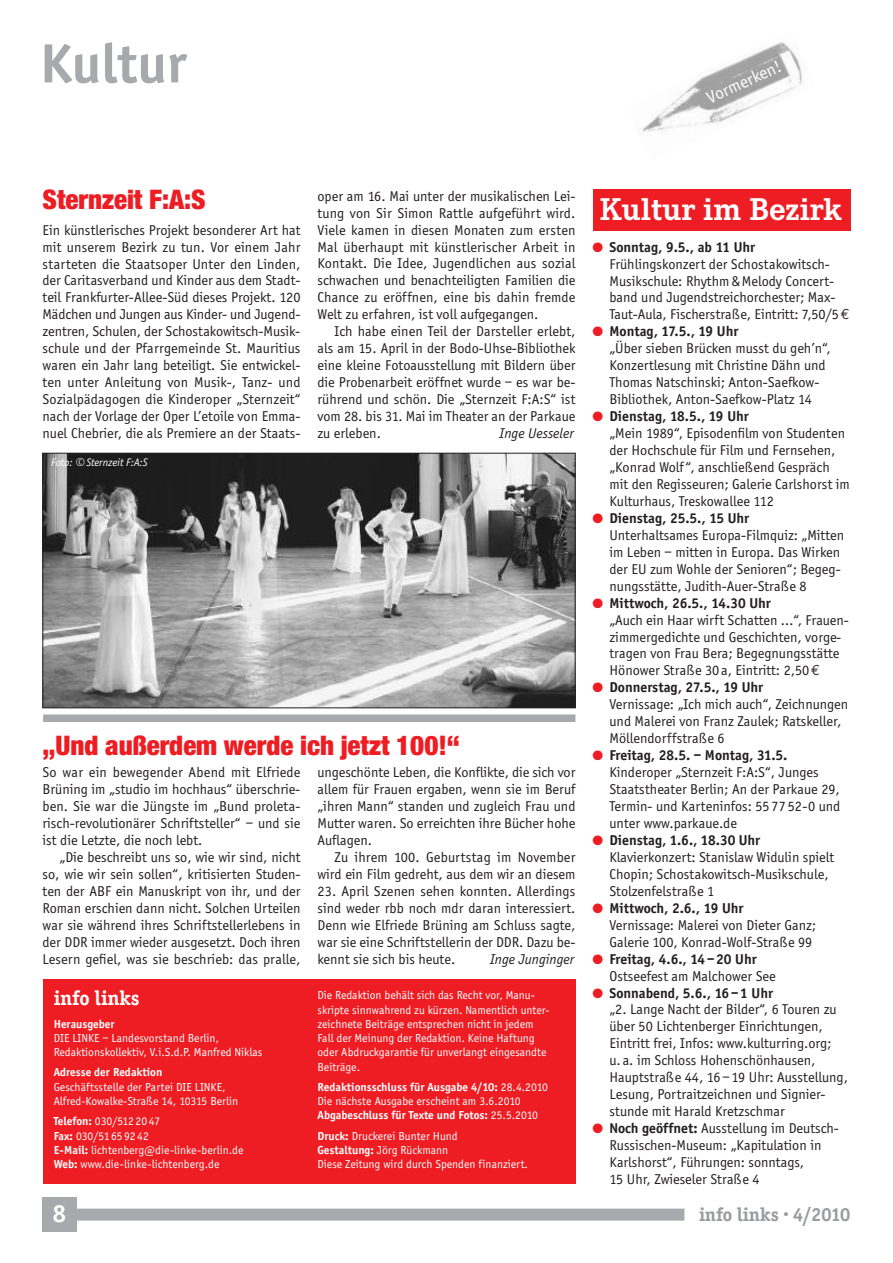
<style>
.page{position:relative;width:893px;height:1263px;background:#fff}
.page>*{position:absolute;margin:0;border:0;box-sizing:border-box;transform-origin:0 0}
.t1{font:700 57px "Officina Sans";color:#a8a9ad}
.t2{font:700 32.7px "Corporate E";color:#fff}
.t3{font:900 condensed 27px "Helvetica Neue";color:#ee1d23}
.t4{font:700 25.5px "Officina Sans";color:#fff}
.t5{font:700 21px "Officina Serif";color:#fff}
.t6{font:700 19.5px "Officina Serif";color:#999b9e}
.t7{font:18px "Officina Sans";color:#fff}
.t8{font:14.7px/17px "Officina Sans";color:#231f20}
.t9{font:italic 14.7px "Officina Sans";color:#231f20}
.t10{font:12px/14.2px "Officina Sans";color:#fff}
.t11{font:700 12px/14.2px "Officina Sans";color:#fff}
.t12{font:italic 11.25px "Officina Sans";color:#fff}
.s1{font-size:12px}
.s2{font-weight:700}
.s3{font-weight:400}
.s4{color:#ee1d23}
.s5{font-family:"Euro Mono"}
</style>
<div class="page">
<div style="left:43px;top:979px;width:532px;height:205px;background:#ee1d23"></div>
<div style="left:593px;top:190px;width:257px;height:41px;background:#ee1d23"></div>
<img style="left:641px;top:42px;width:161px;height:90px">
<div style="left:43px;top:1198px;width:34px;height:34px;background:#a8a9ad"></div>
<div style="left:75px;top:1208px;width:609px;height:12px;background:#a8a9ad"></div>
<div style="left:43px;top:714px;width:532px;height:8px;background:#a8a9ad"></div>
<img style="left:45px;top:455px;width:528px;height:251px">
<div style="left:43px;top:453px;width:532px;height:255px;border:1px solid #231f20"></div>
<h1 class="t1" style="left:40px;top:29px;width:148px">Kultur</h1>
<p class="t7" style="left:703px;top:89px;width:81px;rotate:-25deg">Vormerken!</p>
<h3 class="t3" style="left:43px;top:190px;width:165px">Sternzeit F:A:S</h3>
<p class="t8" style="left:43px;top:221px;width:259px;text-align:justify">Ein künstlerisches Projekt besonderer Art hat mit unserem Bezirk zu tun. Vor einem Jahr starteten die Staatsoper Unter den Linden, der Caritasverband und Kinder aus dem Stadt&shy;teil Frankfurter-Allee-Süd dieses Projekt. 120<br>Mädchen und Jungen aus Kinder- und Jugend&shy;zentren, Schulen, der Schostakowitsch-Musik&shy;schule und der Pfarrgemeinde St. Mauritius waren ein Jahr lang beteiligt. Sie entwickel&shy;ten unter Anleitung von Musik-, Tanz- und Sozialpädagogen die Kinderoper „Sternzeit“ nach der Vorlage der Oper L’etoile von Emma&shy;nuel Chebrier, die als Premiere an der Staats-</p>
<p class="t12" style="left:51px;top:456px;width:98px">Foto: <span class="s1">©</span>Sternzeit F:A:S</p>
<p class="t8" style="left:317px;top:187px;width:259px;text-align:justify">oper am 16. Mai unter der musikalischen Lei&shy;tung von Sir Simon Rattle aufgeführt wird.<br>Viele kamen in diesen Monaten zum ersten Mal überhaupt mit künstlerischer Arbeit in Kontakt. Die Idee, Jugendlichen aus sozial schwachen und benachteiligten Familien die Chance zu eröffnen, eine bis dahin fremde Welt zu erfahren, ist voll aufgegangen.</p>
<p class="t8" style="left:317px;top:323px;width:259px;text-align:justify;text-indent:17px">Ich habe einen Teil der Darsteller erlebt, als am 15. April in der Bodo-Uhse-Bibliothek eine kleine Fotoausstellung mit Bildern über die Probenarbeit eröffnet wurde – es war be&shy;rührend und schön. Die „Sternzeit F:A:S“ ist vom 28. bis 31. Mai im Theater an der Parkaue zu erleben.</p>
<p class="t9" style="left:500px;top:424px;width:76px">Inge Uesseler</p>
<h3 class="t3" style="left:43px;top:735px;width:419px">„Und außerdem werde ich jetzt 100!“</h3>
<p class="t8" style="left:43px;top:763px;width:259px;text-align:justify">So war ein bewegender Abend mit Elfriede Brüning im „studio im hochhaus“ überschrie&shy;ben. Sie war die Jüngste im „Bund proleta&shy;risch-revolutionärer Schriftsteller“ – und sie ist die Letzte, die noch lebt.</p>
<p class="t8" style="left:43px;top:848px;width:259px;text-align:justify;text-indent:17px">„Die beschreibt uns so, wie wir sind, nicht so, wie wir sein sollen“, kritisierten Studen&shy;ten der ABF ein Manuskript von ihr, und der Roman erschien dann nicht. Solchen Urteilen war sie während ihres Schriftstellerlebens in der DDR immer wieder ausgesetzt. Doch ihren Lesern gefiel, was sie beschrieb: das pralle,</p>
<h3 class="t5" style="left:54px;top:985px;width:87px">info links</h3>
<p class="t11" style="left:54px;top:1016px;width:62px">Herausgeber</p>
<p class="t10" style="left:54px;top:1031px;width:210px">DIE LINKE – Landesvorstand Berlin,<br>Redaktionskollektiv, V.i.S.d.P. Manfred Niklas</p>
<p class="t11" style="left:54px;top:1065px;width:110px">Adresse der Redaktion</p>
<p class="t10" style="left:54px;top:1079px;width:186px">Geschäftsstelle der Partei DIE LINKE,<br>Alfred-Kowalke-Straße 14, 10315 Berlin</p>
<p class="t10" style="left:54px;top:1114px;width:191px"><span class="s2">Telefon:</span> 030/512 20 47<br><span class="s2">Fax:</span> 030/51 65 92 42<br><span class="s2">E-Mail:</span> lichtenberg@die-linke-berlin.de<br><span class="s2">Web:</span> www.die-linke-lichtenberg.de</p>
<p class="t8" style="left:317px;top:763px;width:259px;text-align:justify">ungeschönte Leben, die Konflikte, die sich vor allem für Frauen ergaben, wenn sie im Beruf „ihren Mann“ standen und zugleich Frau und Mutter waren. So erreichten ihre Bücher hohe Auflagen.</p>
<p class="t8" style="left:317px;top:848px;width:259px;text-align:right">Zu ihrem 100. Geburtstag im November wird ein Film gedreht, aus dem wir an diesem</p>
<p class="t8" style="left:317px;top:882px;width:259px;text-align:justify">23. April Szenen sehen konnten. Allerdings sind weder rbb noch mdr daran interessiert.<br>Denn wie Elfriede Brüning am Schluss sagte, war sie eine Schriftstellerin der DDR. Dazu be&shy;kennt sie sich bis heute.</p>
<p class="t9" style="left:490px;top:950px;width:85px">Inge Junginger</p>
<p class="t10" style="left:317px;top:988px;width:234px">Die Redaktion behält sich das Recht vor, Manu&shy;skripte sinnwahrend zu kürzen. Namentlich unter&shy;zeichnete Beiträge entsprechen nicht in jedem Fall der Meinung der Redaktion. Keine Haftung oder Abdruckgarantie für unverlangt eingesandte Beiträge.</p>
<p class="t11" style="left:317px;top:1079px;width:232px">Redaktionsschluss für Ausgabe 4/10: <span class="s3">28.4.2010<br>Die nächste Ausgabe erscheint am 3.6.2010<br></span>Abgabeschluss für Texte und Fotos: <span class="s3">25.5.2010</span></p>
<p class="t10" style="left:317px;top:1128px;width:212px"><span class="s2">Druck:</span> Druckerei Bunter Hund<br><span class="s2">Gestaltung:</span> Jörg Rückmann<br>Diese Zeitung wird durch Spenden finanziert.</p>
<h2 class="t2" style="left:600px;top:189px;width:244px">Kultur im Bezirk</h2>
<p class="t8" style="left:609px;top:238px;width:242px;text-indent:-17px"><span class="s4">●</span> <span class="s2">Sonntag, 9.5., ab 11 Uhr </span>Frühlingskonzert der Schostakowitsch-Musikschule: Rhythm&amp;Melody Concert&shy;band und Jugendstreichorchester; Max-Taut-Aula, Fischerstraße, Eintritt: 7,50/5<span class="s5">€</span></p>
<p class="t8" style="left:609px;top:323px;width:223px;text-indent:-17px"><span class="s4">●</span> <span class="s2">Montag, 17.5., 19 Uhr<br></span>„Über sieben Brücken musst du geh’n“, Konzertlesung mit Christine Dähn und Thomas Natschinski; Anton-Saefkow-Bibliothek, Anton-Saefkow-Platz 14</p>
<p class="t8" style="left:609px;top:408px;width:242px;text-indent:-17px"><span class="s4">●</span> <span class="s2">Dienstag, 18.5., 19 Uhr<br></span>„Mein 1989“, Episodenfilm von Studenten der Hochschule für Film und Fernsehen, „Konrad Wolf“, anschließend Gespräch mit den Regisseuren; Galerie Carlshorst im Kulturhaus, Treskowallee 112</p>
<p class="t8" style="left:609px;top:509px;width:236px;text-indent:-17px"><span class="s4">●</span> <span class="s2">Dienstag, 25.5., 15 Uhr<br></span>Unterhaltsames Europa-Filmquiz: „Mitten im Leben – mitten in Europa. Das Wirken der EU zum Wohle der Senioren“; Begeg&shy;nungsstätte, Judith-Auer-Straße 8</p>
<p class="t8" style="left:609px;top:594px;width:241px;text-indent:-17px"><span class="s4">●</span> <span class="s2">Mittwoch, 26.5., 14.30 Uhr<br></span>„Auch ein Haar wirft Schatten …“, Frauen&shy;zimmergedichte und Geschichten, vorge&shy;tragen von Frau Bera; Begegnungsstätte Hönower Straße 30 a, Eintritt: 2,50<span class="s5">€</span></p>
<p class="t8" style="left:609px;top:679px;width:240px;text-indent:-17px"><span class="s4">●</span> <span class="s2">Donnerstag, 27.5., 19 Uhr<br></span>Vernissage: „Ich mich auch“, Zeichnungen und Malerei von Franz Zaulek; Ratskeller, Möllendorffstraße 6</p>
<p class="t8" style="left:609px;top:747px;width:232px;text-indent:-17px"><span class="s4">●</span> <span class="s2">Freitag, 28.5. – Montag, 31.5.<br></span>Kinderoper „Sternzeit F:A:S“, Junges Staatstheater Berlin; An der Parkaue 29, Termin- und Karteninfos: 55 77 52-0 und unter www.parkaue.de</p>
<p class="t8" style="left:609px;top:831px;width:226px;text-indent:-17px"><span class="s4">●</span> <span class="s2">Dienstag, 1.6., 18.30 Uhr </span>Klavierkonzert: Stanislaw Widulin spielt Chopin; Schostakowitsch-Musikschule, Stolzenfelstraße 1</p>
<p class="t8" style="left:609px;top:899px;width:208px;text-indent:-17px"><span class="s4">●</span> <span class="s2">Mittwoch, 2.6., 19 Uhr<br></span>Vernissage: Malerei von Dieter Ganz;<br>Galerie 100, Konrad-Wolf-Straße 99</p>
<p class="t8" style="left:609px;top:950px;width:168px;text-indent:-17px"><span class="s4">●</span> <span class="s2">Freitag, 4.6., 14–20 Uhr<br></span>Ostseefest am Malchower See</p>
<p class="t8" style="left:609px;top:984px;width:240px;text-indent:-17px"><span class="s4">●</span> <span class="s2">Sonnabend, 5.6., 16–1 Uhr<br></span>„2. Lange Nacht der Bilder“, 6 Touren zu über 50 Lichtenberger Einrichtungen, Eintritt frei, Infos: www.kulturring.org;<br>u. a. im Schloss Hohenschönhausen, Hauptstraße 44, 16– 19 Uhr: Ausstellung, Lesung, Portraitzeichnen und Signier&shy;stunde mit Harald Kretzschmar</p>
<p class="t8" style="left:609px;top:1119px;width:231px;text-indent:-17px"><span class="s4">●</span> <span class="s2">Noch geöffnet:</span> Ausstellung im Deutsch-Russischen-Museum: „Kapitulation in Karlshorst“, Führungen: sonntags,<br>15 Uhr, Zwieseler Straße 4</p>
<h3 class="t4" style="left:53px;top:1198px;width:15px">8</h3>
<h3 class="t6" style="left:699px;top:1202px;width:153px">info links · 4/2010</h3>
</div>
